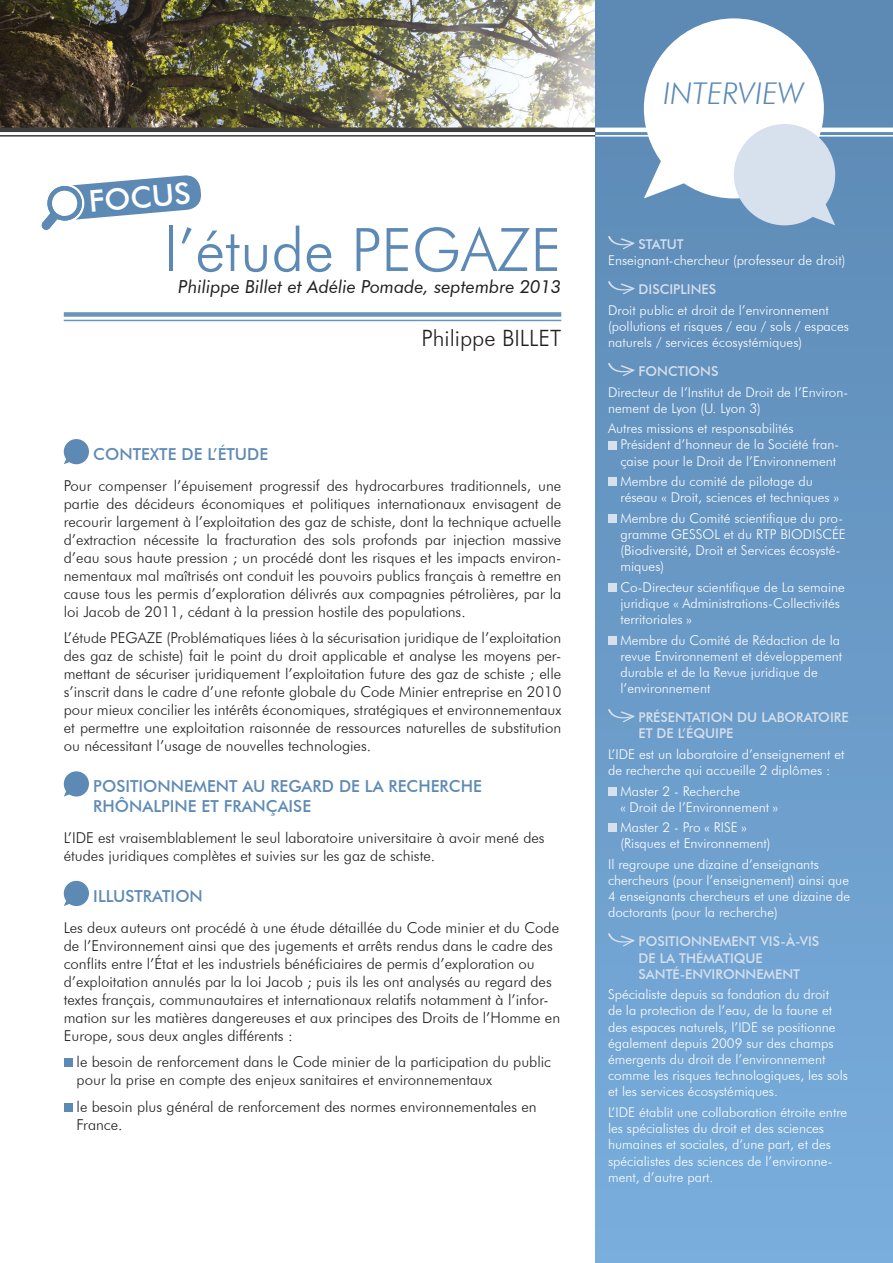
<style>
.page{position:relative;width:893px;height:1263px;background:#fff}
.page>*{position:absolute;margin:0;border:0;box-sizing:border-box;transform-origin:0 0}
.t1{font:300 60px "Futura BT";color:#5d8ab5}
.t2{font:italic 300 30px "Futura BT";color:#5d8ab5}
.t3{font:500 30px "Futura BT";color:#fff}
.t4{font:300 22.5px "Futura BT";color:#231f20}
.t5{font:italic 18px "Futura BT";color:#231f20}
.t6{font:500 16.5px/19.8px "Futura BT";color:#5d8ab5}
.t7{font:300 15px/18px "Futura BT";color:#231f20}
.t8{font:300 13.5px/16.2px "Futura BT";color:#fff}
.t9{font:500 13.5px/16.2px "Futura BT";color:#d7e0ed}
.s1{font-weight:500;color:#d7e0ed}
</style>
<div class="page">
<img style="left:0;top:0;width:595px;height:128px">
<div style="left:595px;top:0;width:298px;height:1263px;background:linear-gradient(to bottom,#5b88b3,#79addc)"></div>
<hr style="left:0;top:135px;width:595px;height:2px;background:#3e3e3f">
<hr style="left:0;top:128px;width:595px;height:4px;background:#3e3e3f">
<hr style="left:595px;top:135px;width:298px;height:2px;background:#fff">
<hr style="left:595px;top:128px;width:298px;height:4px;background:#fff">
<div style="left:644px;top:18px;width:180px;height:180px;background:#fff;border-radius:50%"></div>
<svg style="left:644px;top:132px;width:67px;height:66px"></svg>
<div style="left:734px;top:124px;width:101px;height:101px;background:#d7e0ed;border-radius:50%"></div>
<svg style="left:797px;top:187px;width:38px;height:38px"></svg>
<hr style="left:64px;top:320px;width:497px;height:1px;background:#6a93bc">
<div style="left:64px;top:312px;width:497px;height:5px;background:#6a93bc"></div>
<svg style="left:608px;top:236px;width:27px;height:13px"></svg>
<svg style="left:608px;top:281px;width:27px;height:14px"></svg>
<svg style="left:608px;top:363px;width:27px;height:13px"></svg>
<div style="left:608px;top:441px;width:9px;height:8px;background:#d7e0ed"></div>
<div style="left:608px;top:477px;width:9px;height:9px;background:#d7e0ed"></div>
<div style="left:608px;top:514px;width:9px;height:9px;background:#d7e0ed"></div>
<div style="left:608px;top:583px;width:9px;height:9px;background:#d7e0ed"></div>
<div style="left:608px;top:636px;width:9px;height:9px;background:#d7e0ed"></div>
<svg style="left:608px;top:709px;width:27px;height:13px"></svg>
<div style="left:608px;top:787px;width:9px;height:8px;background:#d7e0ed"></div>
<div style="left:608px;top:824px;width:9px;height:8px;background:#d7e0ed"></div>
<svg style="left:608px;top:933px;width:27px;height:14px"></svg>
<div style="left:64px;top:439px;width:25px;height:25px;background:#5d8ab5;border-radius:50%"></div>
<svg style="left:64px;top:455px;width:9px;height:9px"></svg>
<div style="left:64px;top:771px;width:25px;height:25px;background:#5d8ab5;border-radius:50%"></div>
<svg style="left:64px;top:787px;width:9px;height:9px"></svg>
<div style="left:64px;top:881px;width:25px;height:25px;background:#5d8ab5;border-radius:50%"></div>
<svg style="left:64px;top:896px;width:9px;height:10px"></svg>
<div style="left:64px;top:1058px;width:8px;height:9px;background:#5d8ab5"></div>
<div style="left:64px;top:1103px;width:8px;height:8px;background:#5d8ab5"></div>
<svg style="left:41px;top:175px;width:160px;height:55px"></svg>
<p class="t3" style="left:87px;top:184px;width:104px;rotate:-5deg">FOCUS</p>
<p class="t1" style="left:164px;top:213px;width:398px">l’étude PEGAZE</p>
<p class="t5" style="left:178px;top:275px;width:385px">Philippe Billet et Adélie Pomade, septembre 2013</p>
<p class="t4" style="left:422px;top:324px;width:141px">Philippe BILLET</p>
<p class="t6" style="left:93px;top:444px;width:176px">CONTEXTE DE L’ÉTUDE</p>
<p class="t7" style="left:64px;top:476px;width:499px;text-align:justify">Pour compenser l’épuisement progressif des hydrocarbures traditionnels, une partie des décideurs économiques et politiques internationaux envisagent de recourir largement à l’exploitation des gaz de schiste, dont la technique actuelle d’extraction nécessite la fracturation des sols profonds par injection massive d’eau sous haute pression ; un procédé dont les risques et les impacts environ&shy;nementaux mal maîtrisés ont conduit les pouvoirs publics français à remettre en cause tous les permis d’exploration délivrés aux compagnies pétrolières, par la loi Jacob de 2011, cédant à la pression hostile des populations.</p>
<p class="t7" style="left:64px;top:629px;width:499px;text-align:justify">L’étude PEGAZE (Problématiques liées à la sécurisation juridique de l’exploitation des gaz de schiste) fait le point du droit applicable et analyse les moyens per&shy;mettant de sécuriser juridiquement l’exploitation future des gaz de schiste ; elle s’inscrit dans le cadre d’une refonte globale du Code Minier entreprise en 2010 pour mieux concilier les intérêts économiques, stratégiques et environnementaux et permettre une exploitation raisonnée de ressources naturelles de substitution ou nécessitant l’usage de nouvelles technologies.</p>
<p class="t6" style="left:93px;top:776px;width:390px">POSITIONNEMENT AU REGARD DE LA RECHERCHE<br>RHÔNALPINE ET FRANÇAISE</p>
<p class="t7" style="left:64px;top:828px;width:482px">L’IDE est vraisemblablement le seul laboratoire universitaire à avoir mené des études juridiques complètes et suivies sur les gaz de schiste.</p>
<p class="t6" style="left:93px;top:886px;width:111px">ILLUSTRATION</p>
<p class="t7" style="left:64px;top:918px;width:498px">Les deux auteurs ont procédé à une étude détaillée du Code minier et du Code de l’Environnement ainsi que des jugements et arrêts rendus dans le cadre des conflits entre l’État et les industriels bénéficiaires de permis d’exploration ou d’exploitation annulés par la loi Jacob ; puis ils les ont analysés au regard des textes français, communautaires et internationaux relatifs notamment à l’infor&shy;mation sur les matières dangereuses et aux principes des Droits de l’Homme en Europe, sous deux angles différents :</p>
<p class="t7" style="left:77px;top:1052px;width:476px">le besoin de renforcement dans le Code minier de la participation du public pour la prise en compte des enjeux sanitaires et environnementaux</p>
<p class="t7" style="left:77px;top:1097px;width:462px">le besoin plus général de renforcement des normes environnementales en<br>France.</p>
<p class="t2" style="left:663px;top:75px;width:143px">INTERVIEW</p>
<p class="t8" style="left:608px;top:236px;width:239px;text-indent:30px"><span class="s1">STATUT<br></span>Enseignant-chercheur (professeur de droit)</p>
<p class="t9" style="left:638px;top:281px;width:79px">DISCIPLINES</p>
<p class="t8" style="left:608px;top:302px;width:242px">Droit public et droit de l’environnement (pollutions et risques / eau / sols / espaces naturels / services écosystémiques)</p>
<p class="t9" style="left:638px;top:363px;width:81px">FONCTIONS</p>
<p class="t8" style="left:608px;top:383px;width:242px">Directeur de l’Institut de Droit de l’Environ&shy;nement de Lyon (U. Lyon 3)</p>
<p class="t8" style="left:620px;top:420px;width:220px;text-indent:-12px">Autres missions et responsabilités<br>Président d’honneur de la Société fran&shy;çaise pour le Droit de l’Environnement</p>
<p class="t8" style="left:620px;top:473px;width:220px">Membre du comité de pilotage du réseau « Droit, sciences et techniques »</p>
<p class="t8" style="left:620px;top:510px;width:227px">Membre du Comité scientifique du pro&shy;gramme GESSOL et du RTP BIODISCÉE (Biodiversité, Droit et Services écosysté&shy;miques)</p>
<p class="t8" style="left:620px;top:579px;width:226px">Co-Directeur scientifique de La semaine juridique « Administrations-Collectivités territoriales »</p>
<p class="t8" style="left:620px;top:632px;width:223px">Membre du Comité de Rédaction de la revue Environnement et développement durable et de la Revue juridique de l’environnement</p>
<p class="t9" style="left:638px;top:709px;width:212px">PRÉSENTATION DU LABORATOIRE<br>ET DE L’ÉQUIPE</p>
<p class="t8" style="left:608px;top:746px;width:238px">L’IDE est un laboratoire d’enseignement et de recherche qui accueille 2 diplômes :</p>
<p class="t8" style="left:620px;top:782px;width:159px">Master 2 - Recherche<br>« Droit de l’Environnement »</p>
<p class="t8" style="left:620px;top:819px;width:152px">Master 2 - Pro « RISE » (Risques et Environnement)</p>
<p class="t8" style="left:608px;top:856px;width:244px">Il regroupe une dizaine d’enseignants chercheurs (pour l’enseignement) ainsi que 4 enseignants chercheurs et une dizaine de doctorants (pour la recherche)</p>
<p class="t9" style="left:638px;top:933px;width:182px">POSITIONNEMENT VIS-À-VIS<br>DE LA THÉMATIQUE<br>SANTÉ-ENVIRONNEMENT</p>
<p class="t8" style="left:608px;top:986px;width:241px">Spécialiste depuis sa fondation du droit<br>de la protection de l’eau, de la faune et des espaces naturels, l’IDE se positionne également depuis 2009 sur des champs émergents du droit de l’environnement comme les risques technologiques, les sols et les services écosystémiques.</p>
<p class="t8" style="left:608px;top:1104px;width:241px">L’IDE établit une collaboration étroite entre les spécialistes du droit et des sciences humaines et sociales, d’une part, et des spécialistes des sciences de l’environne&shy;ment, d’autre part.</p>
</div>
